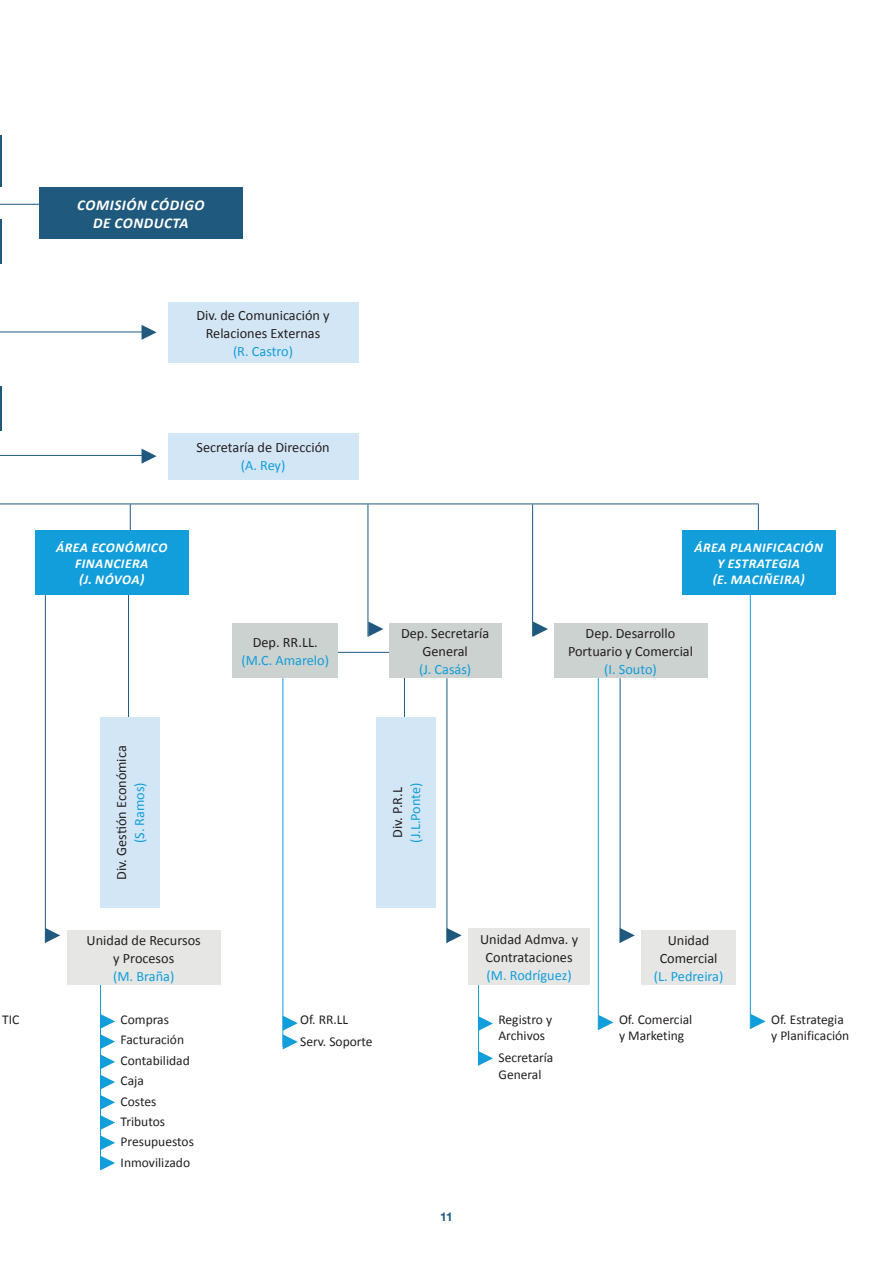
<style>
.page{position:relative;width:893px;height:1263px;background:#fff}
.page>*{position:absolute;margin:0;border:0;box-sizing:border-box;transform-origin:0 0}
.t1{font:italic 700 15px/18px "Calibri";letter-spacing:.04em;color:#fff;text-align:center}
.t2{font:14.25px/18px "Calibri";color:#231f20;text-align:center}
.t3{font:14.25px "Calibri";color:#119eda}
.t4{font:13.5px/20.4px "Calibri";color:#231f20}
.t5{font:italic 700 13.5px/16.2px "Calibri";letter-spacing:.04em;color:#fff;text-align:center}
.t6{font:700 12px "Helvetica Neue";color:#1f5a7e}
</style>
<div class="page">
<hr style="left:336px;top:652px;width:56px;height:1px;background:#1f5a7e">
<hr style="left:45px;top:595px;width:1px;height:348px;background:#1f5a7e">
<hr style="left:447px;top:678px;width:1px;height:265px;background:#1f5a7e">
<hr style="left:620px;top:678px;width:1px;height:265px;background:#1f5a7e">
<hr style="left:128px;top:587px;width:1px;height:140px;background:#1f5a7e">
<hr style="left:368px;top:504px;width:1px;height:132px;background:#1f5a7e">
<hr style="left:532px;top:504px;width:1px;height:132px;background:#1f5a7e">
<hr style="left:100px;top:943px;width:1px;height:224px;background:#119eda">
<hr style="left:478px;top:950px;width:1px;height:112px;background:#119eda">
<hr style="left:598px;top:653px;width:1px;height:377px;background:#119eda">
<hr style="left:750px;top:549px;width:1px;height:480px;background:#119eda">
<hr style="left:282px;top:645px;width:1px;height:402px;background:#119eda">
<hr style="left:404px;top:629px;width:1px;height:98px;background:#1f5a7e">
<div style="left:39px;top:187px;width:203px;height:52px;background:#1f5a7e"></div>
<hr style="left:0;top:219px;width:2px;height:44px;background:#1f5a7e">
<hr style="left:0;top:387px;width:2px;height:44px;background:#1f5a7e">
<div style="left:35px;top:531px;width:153px;height:64px;background:#119eda"></div>
<div style="left:682px;top:531px;width:153px;height:64px;background:#119eda"></div>
<div style="left:168px;top:302px;width:190px;height:60px;background:#d3e6f6"></div>
<div style="left:168px;top:433px;width:190px;height:46px;background:#d3e6f6"></div>
<hr style="left:0;top:204px;width:47px;height:1px;background:#1f5a7e">
<hr style="left:0;top:332px;width:148px;height:1px;background:#1f5a7e">
<hr style="left:0;top:455px;width:148px;height:1px;background:#1f5a7e">
<hr style="left:0;top:503px;width:759px;height:1px;background:#1f5a7e">
<svg style="left:758px;top:504px;width:1px;height:27px"></svg>
<svg style="left:130px;top:504px;width:1px;height:27px"></svg>
<hr style="left:0;top:135px;width:2px;height:52px;background:#1f5a7e">
<svg style="left:142px;top:325px;width:15px;height:15px"></svg>
<svg style="left:142px;top:449px;width:15px;height:15px"></svg>
<div style="left:376px;top:718px;width:59px;height:190px;background:#d3e6f6"></div>
<div style="left:100px;top:718px;width:60px;height:190px;background:#d3e6f6"></div>
<div style="left:389px;top:624px;width:112px;height:54px;background:#ccd2cf"></div>
<div style="left:553px;top:624px;width:154px;height:54px;background:#ccd2cf"></div>
<div style="left:232px;top:624px;width:106px;height:54px;background:#ccd2cf"></div>
<div style="left:67px;top:930px;width:154px;height:54px;background:#e6e7e5"></div>
<div style="left:468px;top:928px;width:122px;height:56px;background:#e6e7e5"></div>
<div style="left:641px;top:930px;width:95px;height:54px;background:#e6e7e5"></div>
<svg style="left:479px;top:1016px;width:14px;height:15px"></svg>
<svg style="left:598px;top:1015px;width:15px;height:15px"></svg>
<svg style="left:751px;top:1014px;width:15px;height:15px"></svg>
<svg style="left:478px;top:1051px;width:15px;height:15px"></svg>
<svg style="left:101px;top:1014px;width:14px;height:75px"></svg>
<svg style="left:100px;top:1095px;width:15px;height:75px"></svg>
<svg style="left:283px;top:1016px;width:15px;height:33px"></svg>
<svg style="left:368px;top:621px;width:15px;height:15px"></svg>
<svg style="left:533px;top:621px;width:15px;height:15px"></svg>
<svg style="left:45px;top:928px;width:15px;height:15px"></svg>
<svg style="left:447px;top:928px;width:15px;height:15px"></svg>
<svg style="left:620px;top:928px;width:15px;height:15px"></svg>
<p class="t1" style="left:77px;top:196px;width:129px">COMISIÓN CÓDIGO<br>DE CONDUCTA</p>
<p class="t2" style="left:196px;top:306px;width:135px">Div. de Comunicación y<br>Relaciones Externas</p>
<p class="t3" style="left:233px;top:342px;width:62px">(R. Castro)</p>
<p class="t2" style="left:196px;top:439px;width:135px">Secretaría de Dirección</p>
<p class="t3" style="left:241px;top:457px;width:46px">(A. Rey)</p>
<p class="t5" style="left:56px;top:539px;width:113px">ÁREA ECONÓMICO<br>FINANCIERA<br>(J. NÓVOA)</p>
<p class="t5" style="left:694px;top:539px;width:130px">ÁREA PLANIFICACIÓN<br>Y ESTRATEGIA<br>(E. MACIÑEIRA)</p>
<p class="t2" style="left:113px;top:880px;width:136px;rotate:-90deg">Div. Gestión Económica</p>
<p class="t3" style="left:130px;top:843px;width:63px;rotate:-90deg">(S. Ramos)</p>
<p class="t2" style="left:87px;top:931px;width:116px">U nidad de Recursos y Procesos</p>
<p class="t3" style="left:113px;top:967px;width:63px">(M. Braña)</p>
<p class="t2" style="left:253px;top:634px;width:66px">Dep. RR.LL.</p>
<p class="t3" style="left:241px;top:651px;width:89px">(M.C. Amarelo)</p>
<p class="t2" style="left:401px;top:625px;width:90px">Dep. Secretaría<br>General</p>
<p class="t3" style="left:419px;top:660px;width:54px">(J. Casás)</p>
<p class="t2" style="left:388px;top:838px;width:52px;rotate:-90deg">Div. P.R.L</p>
<p class="t3" style="left:406px;top:843px;width:61px;rotate:-90deg">(J.L.Ponte)</p>
<p class="t2" style="left:568px;top:625px;width:127px">Dep. Desarrollo<br>Portuario y Comercial</p>
<p class="t3" style="left:604px;top:660px;width:54px">(I. Souto)</p>
<p class="t2" style="left:480px;top:930px;width:100px">Unidad Admva. y<br>Contrataciones</p>
<p class="t3" style="left:487px;top:966px;width:87px">(M. Rodríguez)</p>
<p class="t2" style="left:660px;top:931px;width:59px">U nidad<br>Comercial</p>
<p class="t3" style="left:654px;top:967px;width:71px">(L. Pedreira)</p>
<p class="t4" style="left:2px;top:1009px;width:19px">TIC</p>
<p class="t4" style="left:300px;top:1008px;width:74px;line-height:22.5px">Of. RR.LL<br>Serv. Soporte</p>
<p class="t4" style="left:121px;top:1009px;width:75px">Compras<br>Facturación<br>Contabilidad<br>Caja<br>Costes<br>Tributos<br>Presupuestos<br>Inmovilizado</p>
<p class="t4" style="left:498px;top:1011px;width:55px;line-height:16.2px">Registro y<br>Archivos</p>
<p class="t4" style="left:498px;top:1050px;width:56px;line-height:16.2px">Secretaría<br>General</p>
<p class="t6" style="left:440px;top:1207px;width:14px">11</p>
<p class="t4" style="left:619px;top:1011px;width:75px;line-height:16.2px">Of. Comercial y Marketing</p>
<p class="t4" style="left:771px;top:1011px;width:80px;line-height:16.2px">Of. Estrategia y Planificación</p>
</div>
